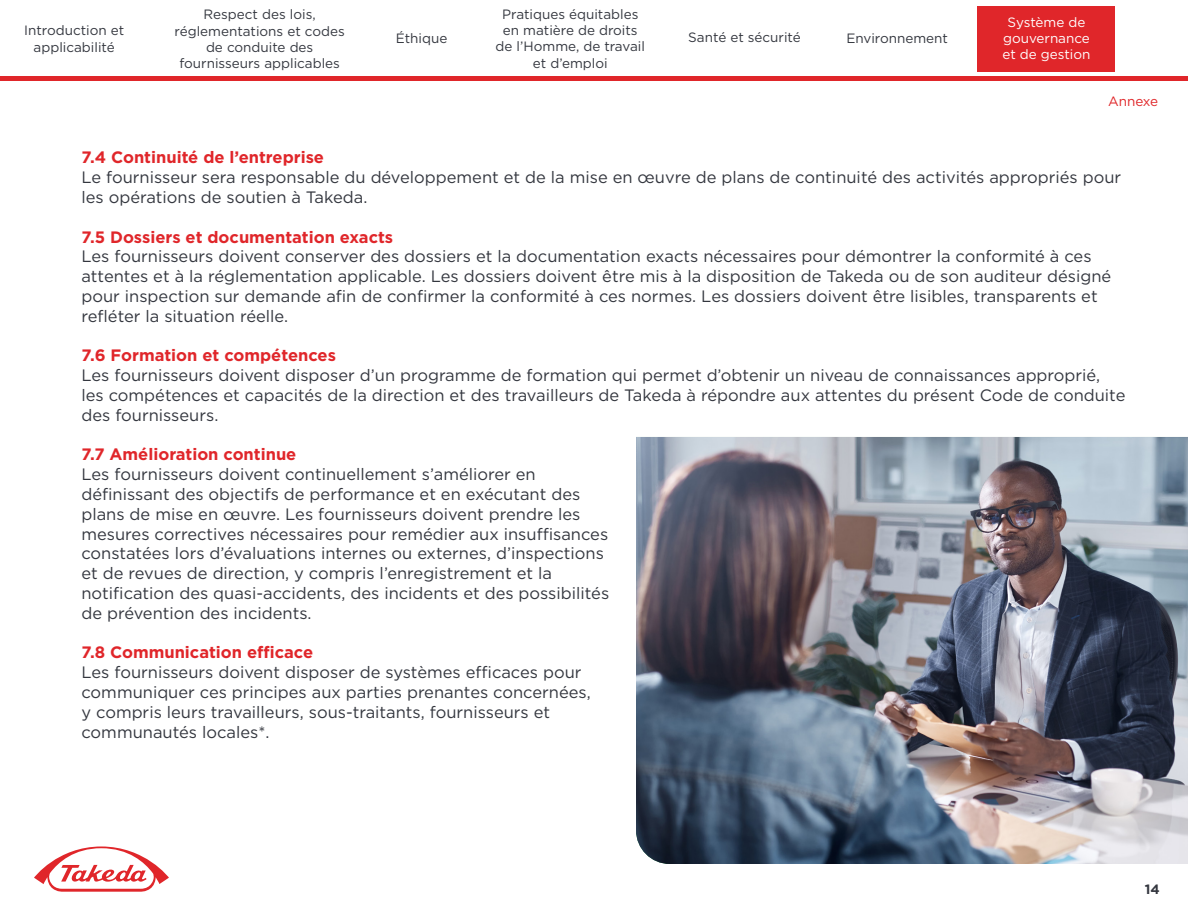
<style>
.page{position:relative;width:1188px;height:918px;background:#fff}
.page>*{position:absolute;margin:0;border:0;box-sizing:border-box;transform-origin:0 0}
.t1{font:16.5px/19.8px "Gotham";color:#34373f}
.t2{font:700 16.5px "Gotham";color:#e0262a}
.t3{font:13.5px/16.2px "Gotham";color:#34373f;text-align:center}
.t4{font:13.5px/16.2px "Gotham";color:#fff;text-align:center}
.t5{font:13.5px "Gotham";color:#e02629}
.t6{font:700 13.5px "Gotham";color:#34373f}
</style>
<div class="page">
<div style="left:977px;top:6px;width:138px;height:65px;background:#e0262a"></div>
<svg style="left:34px;top:846px;width:135px;height:46px"></svg>
<hr style="left:0;top:77px;width:1188px;height:4px;background:#e0262a">
<img style="left:636px;top:437px;width:552px;height:427px">
<p class="t3" style="left:24px;top:22px;width:102px">Introduction et applicabilité</p>
<p class="t3" style="left:175px;top:6px;width:172px">Respect des lois, réglementations et codes de conduite des fournisseurs applicables</p>
<p class="t3" style="left:496px;top:6px;width:151px">Pratiques équitables en matière de droits de l’Homme, de travail et d’emploi</p>
<p class="t3" style="left:396px;top:30px;width:53px">Éthique</p>
<p class="t3" style="left:688px;top:29px;width:114px">Santé et sécurité</p>
<p class="t3" style="left:846px;top:30px;width:103px">Environnement</p>
<p class="t4" style="left:1002px;top:13px;width:90px">Système de gouvernance et de gestion</p>
<p class="t5" style="left:1108px;top:92px;width:52px">Annexe</p>
<p class="t2" style="left:81px;top:147px;width:244px">7.4 Continuité de l’entreprise</p>
<p class="t1" style="left:81px;top:167px;width:1041px">Le fournisseur sera responsable du développement et de la mise en œuvre de plans de continuité des activités appropriés pour les opérations de soutien à Takeda.</p>
<p class="t2" style="left:81px;top:226px;width:313px">7.5 Dossiers et documentation exacts</p>
<p class="t1" style="left:81px;top:246px;width:1031px">Les fournisseurs doivent conserver des dossiers et la documentation exacts nécessaires pour démontrer la conformité à ces attentes et à la réglementation applicable. Les dossiers doivent être mis à la disposition de Takeda ou de son auditeur désigné pour inspection sur demande afin de confirmer la conformité à ces normes. Les dossiers doivent être lisibles, transparents et refléter la situation réelle.</p>
<p class="t2" style="left:81px;top:345px;width:256px">7.6 Formation et compétences</p>
<p class="t1" style="left:81px;top:365px;width:1046px">Les fournisseurs doivent disposer d’un programme de formation qui permet d’obtenir un niveau de connaissances approprié, les compétences et capacités de la direction et des travailleurs de Takeda à répondre aux attentes du présent Code de conduite des fournisseurs.</p>
<p class="t2" style="left:81px;top:444px;width:216px">7.7 Amélioration continue</p>
<p class="t1" style="left:81px;top:464px;width:529px">Les fournisseurs doivent continuellement s’améliorer en définissant des objectifs de performance et en exécutant des plans de mise en œuvre. Les fournisseurs doivent prendre les mesures correctives nécessaires pour remédier aux insuffisances constatées lors d’évaluations internes ou externes, d’inspections et de revues de direction, y compris l’enregistrement et la notification des quasi-accidents, des incidents et des possibilités de prévention des incidents.</p>
<p class="t2" style="left:81px;top:642px;width:233px">7.8 Communication efficace</p>
<p class="t1" style="left:81px;top:662px;width:511px">Les fournisseurs doivent disposer de systèmes efficaces pour communiquer ces principes aux parties prenantes concernées, y compris leurs travailleurs, sous-traitants, fournisseurs et communautés locales*.</p>
<p class="t6" style="left:1145px;top:880px;width:16px">14</p>
</div>
